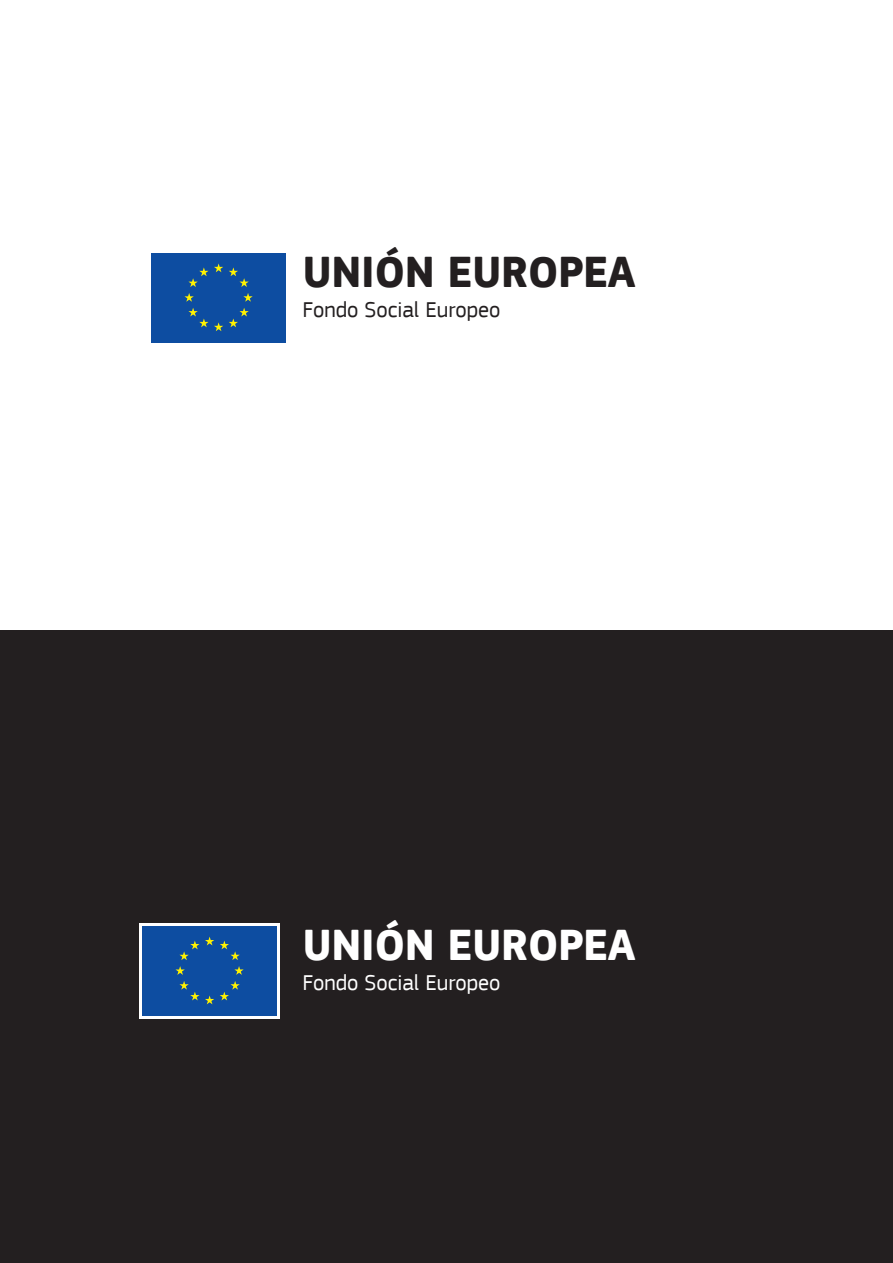
<style>
.page{position:relative;width:893px;height:1263px;background:#fff}
.page>*{position:absolute;margin:0;border:0;box-sizing:border-box;transform-origin:0 0}
.t1{font:700 45px "EC Square Sans Pro";letter-spacing:-.01em;color:#231f20}
.t2{font:700 45px "EC Square Sans Pro";letter-spacing:-.01em;color:#fff}
.t3{font:22.5px "EC Square Sans Pro";color:#231f20}
.t4{font:22.5px "EC Square Sans Pro";color:#fff}
</style>
<div class="page">
<div style="left:0;top:631px;width:893px;height:632px;background:#231f20"></div>
<div style="left:151px;top:253px;width:135px;height:90px;background:#0d4da1"></div>
<svg style="left:188px;top:263px;width:35px;height:24px"></svg>
<svg style="left:184px;top:293px;width:10px;height:9px"></svg>
<svg style="left:188px;top:308px;width:35px;height:23px"></svg>
<svg style="left:229px;top:308px;width:20px;height:19px"></svg>
<svg style="left:243px;top:293px;width:10px;height:9px"></svg>
<svg style="left:229px;top:267px;width:20px;height:20px"></svg>
<div style="left:139px;top:923px;width:141px;height:95px;background:#fff"></div>
<div style="left:142px;top:926px;width:135px;height:90px;background:#0d4da1"></div>
<svg style="left:179px;top:936px;width:35px;height:24px"></svg>
<svg style="left:175px;top:966px;width:10px;height:9px"></svg>
<svg style="left:179px;top:981px;width:35px;height:23px"></svg>
<svg style="left:220px;top:981px;width:20px;height:19px"></svg>
<svg style="left:234px;top:966px;width:10px;height:9px"></svg>
<svg style="left:220px;top:940px;width:20px;height:20px"></svg>
<h1 class="t1" style="left:302px;top:245px;width:335px">UNIÓN EUROPEA</h1>
<p class="t3" style="left:302px;top:297px;width:200px">Fondo Social Europeo</p>
<h1 class="t2" style="left:302px;top:918px;width:335px">UNIÓN EUROPEA</h1>
<p class="t4" style="left:302px;top:970px;width:200px">Fondo Social Europeo</p>
</div>
